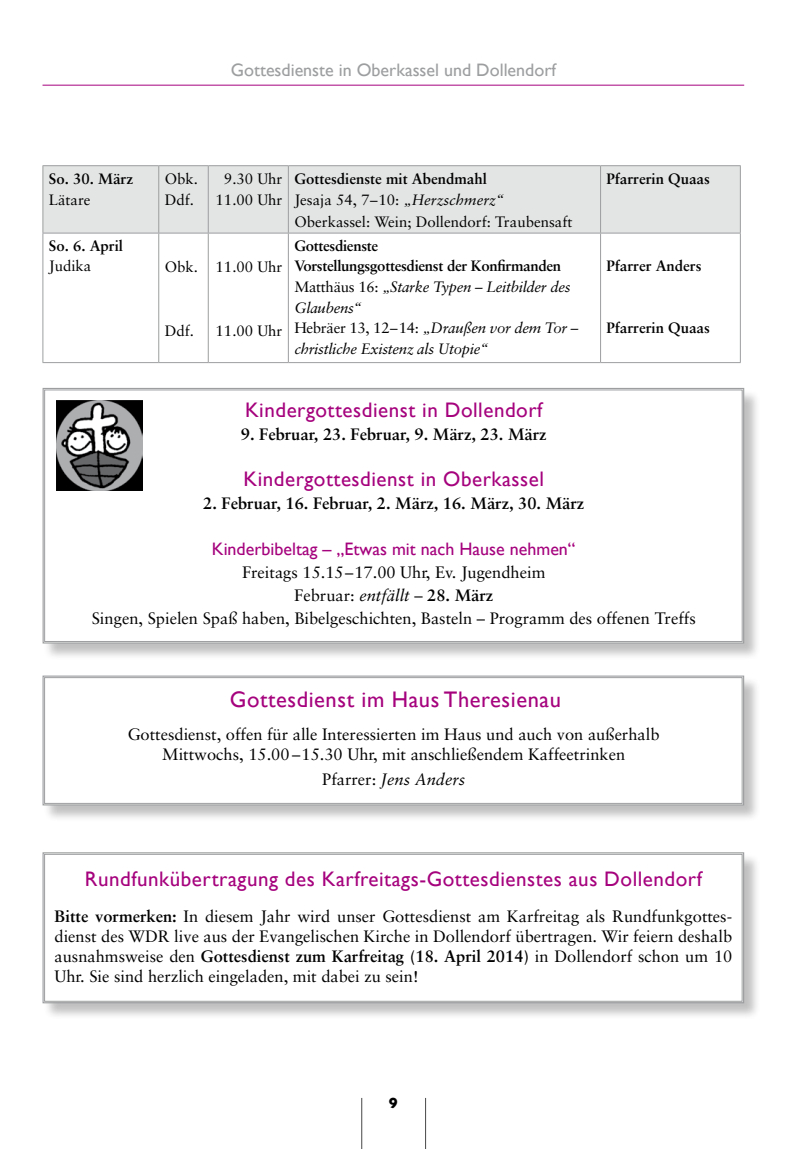
<style>
.page{position:relative;width:808px;height:1149px;background:#fff}
.page>*{position:absolute;margin:0;border:0;box-sizing:border-box;transform-origin:0 0}
.t1{font:22.5px "Gill Sans";letter-spacing:.025em;color:#a5027d}
.t2{font:21px "Gill Sans";letter-spacing:.025em;color:#a5027d}
.t3{font:18px "Gill Sans";color:#a5027d}
.t4{font:18px "Gill Sans";color:#9c9e9f}
.t5{font:16.5px/20.2px "Sabon";color:#000;text-align:center}
.t6{font:700 16.5px "Sabon";color:#000}
.t7{font:italic 16.5px "Sabon";color:#000}
.t8{font:italic 15px/20.7px "Sabon";letter-spacing:-.02em;color:#000}
.t9{font:15px/21.3px "Sabon";color:#000}
.t10{font:700 15px "Sabon";color:#000}
.t11{font:700 15px "Gill Sans";color:#000}
.s1{font-weight:700}
.s2{font-style:italic}
.s3{font-weight:700;font-style:normal}
.s4{font-style:normal}
</style>
<div class="page">
<hr style="left:361px;top:1097px;width:1px;height:51px;background:#000">
<hr style="left:425px;top:1097px;width:1px;height:51px;background:#000">
<div style="left:43px;top:388px;width:718px;height:272px;background:#000;opacity:.25"></div>
<svg style="left:42px;top:387px;width:703px;height:257px"></svg>
<div style="left:44px;top:389px;width:698px;height:252px;border:1px solid #9c9e9f"></div>
<div style="left:44px;top:166px;width:696px;height:67px;background:#e3e4e4"></div>
<hr style="left:43px;top:165px;width:116px;height:1px;background:#9c9e9f">
<hr style="left:43px;top:166px;width:1px;height:67px;background:#9c9e9f">
<hr style="left:159px;top:165px;width:49px;height:1px;background:#9c9e9f">
<hr style="left:158px;top:166px;width:1px;height:67px;background:#9c9e9f">
<hr style="left:208px;top:165px;width:80px;height:1px;background:#9c9e9f">
<hr style="left:208px;top:166px;width:1px;height:67px;background:#9c9e9f">
<hr style="left:288px;top:165px;width:312px;height:1px;background:#9c9e9f">
<hr style="left:288px;top:166px;width:1px;height:67px;background:#9c9e9f">
<hr style="left:600px;top:165px;width:141px;height:1px;background:#9c9e9f">
<hr style="left:600px;top:166px;width:1px;height:67px;background:#9c9e9f">
<hr style="left:740px;top:166px;width:1px;height:67px;background:#9c9e9f">
<hr style="left:43px;top:233px;width:116px;height:1px;background:#9c9e9f">
<hr style="left:43px;top:233px;width:1px;height:129px;background:#9c9e9f">
<hr style="left:159px;top:233px;width:49px;height:1px;background:#9c9e9f">
<hr style="left:158px;top:233px;width:1px;height:129px;background:#9c9e9f">
<hr style="left:208px;top:233px;width:80px;height:1px;background:#9c9e9f">
<hr style="left:208px;top:233px;width:1px;height:129px;background:#9c9e9f">
<hr style="left:288px;top:233px;width:312px;height:1px;background:#9c9e9f">
<hr style="left:288px;top:233px;width:1px;height:129px;background:#9c9e9f">
<hr style="left:600px;top:233px;width:141px;height:1px;background:#9c9e9f">
<hr style="left:600px;top:233px;width:1px;height:129px;background:#9c9e9f">
<hr style="left:740px;top:233px;width:1px;height:129px;background:#9c9e9f">
<hr style="left:43px;top:362px;width:116px;height:1px;background:#9c9e9f">
<hr style="left:159px;top:362px;width:49px;height:1px;background:#9c9e9f">
<hr style="left:208px;top:362px;width:80px;height:1px;background:#9c9e9f">
<hr style="left:288px;top:362px;width:312px;height:1px;background:#9c9e9f">
<hr style="left:600px;top:362px;width:141px;height:1px;background:#9c9e9f">
<hr style="left:43px;top:85px;width:701px;height:1px;background:#a5027d">
<div style="left:43px;top:676px;width:718px;height:146px;background:#000;opacity:.25"></div>
<svg style="left:42px;top:675px;width:703px;height:130px"></svg>
<div style="left:44px;top:677px;width:698px;height:126px;border:1px solid #9c9e9f"></div>
<img style="left:56px;top:400px;width:86px;height:90px">
<div style="left:43px;top:852px;width:718px;height:168px;background:#000;opacity:.25"></div>
<svg style="left:42px;top:852px;width:703px;height:151px"></svg>
<div style="left:44px;top:853px;width:698px;height:148px;border:1px solid #9c9e9f"></div>
<p class="t4" style="left:231px;top:60px;width:327px">Gottesdienste in Oberkassel und Dollendorf</p>
<p class="t10" style="left:49px;top:169px;width:86px">So. 30. März</p>
<p class="t9" style="left:49px;top:189px;width:43px">Lätare</p>
<p class="t9" style="left:165px;top:168px;width:35px">Obk.<br>Ddf.</p>
<p class="t9" style="left:216px;top:168px;width:68px;text-align:center">9.30 Uhr<br>11.00 Uhr</p>
<p class="t9" style="left:294px;top:168px;width:279px"><span class="s1">Gottesdienste mit Abendmahl<br></span>Jesaja 54, 7–10: <span class="s2">„Herzschmerz“<br></span>Oberkassel: Wein; Dollendorf: Traubensaft</p>
<p class="t10" style="left:606px;top:170px;width:105px">Pfarrerin Quaas</p>
<p class="t10" style="left:49px;top:236px;width:76px">So. 6. April</p>
<p class="t9" style="left:49px;top:255px;width:44px">Judika</p>
<p class="t9" style="left:165px;top:256px;width:35px">Obk.</p>
<p class="t9" style="left:165px;top:320px;width:31px">Ddf.</p>
<p class="t9" style="left:216px;top:256px;width:68px">11.00 Uhr</p>
<p class="t9" style="left:216px;top:320px;width:68px">11.00 Uhr</p>
<p class="t8" style="left:294px;top:235px;width:285px"><span class="s3">Gottesdienste<br>Vorstellungsgottesdienst der Konfirmanden<br></span><span class="s4">Matthäus 16:</span> „Starke Typen – Leitbilder des<br>Glaubens“<br><span class="s4">Hebräer 13, 12–14:</span> „Draußen vor dem Tor – christliche Existenz als Utopie“</p>
<p class="t10" style="left:606px;top:257px;width:97px">Pfarrer Anders</p>
<p class="t10" style="left:606px;top:318px;width:105px">Pfarrerin Quaas</p>
<p class="t2" style="left:245px;top:397px;width:299px">Kindergottesdienst in Dollendorf</p>
<p class="t6" style="left:241px;top:423px;width:307px">9. Februar, 23. Februar, 9. März, 23. März</p>
<p class="t2" style="left:243px;top:466px;width:302px">Kindergottesdienst in Oberkassel</p>
<p class="t6" style="left:203px;top:492px;width:382px">2. Februar, 16. Februar, 2. März, 16. März, 30. März</p>
<p class="t3" style="left:212px;top:538px;width:365px">Kinderbibeltag – „Etwas mit nach Hause nehmen“</p>
<p class="t5" style="left:92px;top:560px;width:605px;line-height:23px">Freitags 15.15–17.00 Uhr, Ev. Jugendheim<br>Februar: <span class="s2">entfällt</span> – <span class="s1">28. März<br></span>Singen, Spielen Spaß haben, Bibelgeschichten, Basteln – Programm des offenen Treffs</p>
<h1 class="t1" style="left:230px;top:686px;width:332px">Gottesdienst im Haus Theresienau</h1>
<p class="t5" style="left:128px;top:723px;width:533px">Gottesdienst, offen für alle Interessierten im Haus und auch von außerhalb<br>Mittwochs, 15.00 –15.30 Uhr, mit anschließendem Kaffeetrinken</p>
<p class="t7" style="left:322px;top:769px;width:145px"><span class="s4">Pfarrer:</span> Jens Anders</p>
<p class="t2" style="left:85px;top:865px;width:619px">Rundfunkübertragung des Karfreitags-Gottesdienstes aus Dollendorf</p>
<p class="t5" style="left:55px;top:905px;width:679px;text-align:justify"><span class="s1">Bitte vormerken:</span> In diesem Jahr wird unser Gottesdienst am Karfreitag als Rundfunkgottes&shy;dienst des WDR live aus der Evangelischen Kirche in Dollendorf übertragen. Wir feiern deshalb ausnahmsweise den <span class="s1">Gottesdienst zum Karfreitag (18. April 2014)</span> in Dollendorf schon um 10<br>Uhr. Sie sind herzlich eingeladen, mit dabei zu sein!</p>
<p class="t11" style="left:389px;top:1093px;width:10px">9</p>
</div>
